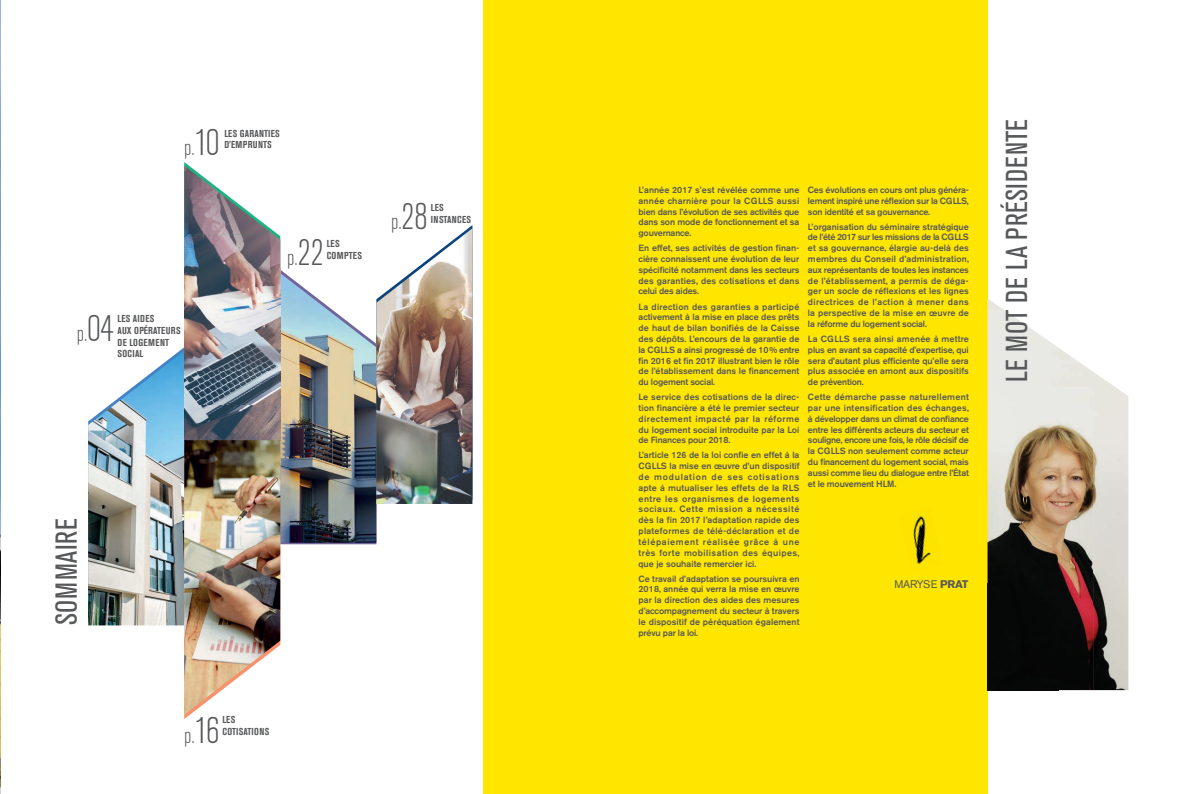
<style>
.page{position:relative;width:1191px;height:794px;background:#fff}
.page>*{position:absolute;margin:0;border:0;box-sizing:border-box;transform-origin:0 0}
.t1{font:condensed 30px "Akzidenz Grotesk BE";letter-spacing:.02em;color:#57585a}
.t2{font:300 condensed 22.1px "Akzidenz Grotesk BE";color:#57585a}
.t3{font:11px "Akzidenz Grotesk BE";letter-spacing:-.01em;color:#57585a}
.t4{font:700 condensed 10px/11.6px "Akzidenz Grotesk BE";letter-spacing:.035em;color:#57585a}
.t5{font:500 9px/10.8px "Akzidenz Grotesk BE";letter-spacing:-.01em;color:#57585a;text-align:justify}
.s1{font-size:36.8px}
.s2{font-weight:700}
</style>
<div class="page">
<div style="left:482px;top:0;width:505px;height:794px;background:#ffe601"></div>
<img style="left:987px;top:298px;width:70px;height:392px">
<img style="left:1057px;top:347px;width:36px;height:343px">
<img style="left:1093px;top:372px;width:35px;height:318px">
<img style="left:913px;top:516px;width:18px;height:48px">
<img style="left:0;top:0;width:1px;height:794px">
<img style="left:280px;top:273px;width:96px;height:270px">
<img style="left:88px;top:351px;width:96px;height:274px">
<img style="left:184px;top:166px;width:45px;height:34px">
<img style="left:184px;top:200px;width:89px;height:34px">
<img style="left:184px;top:234px;width:96px;height:481px">
<img style="left:376px;top:228px;width:96px;height:276px">
<h2 class="t2" style="left:184px;top:135px;width:37px">p.<span class="s1">10</span></h2>
<p class="t4" style="left:224px;top:128px;width:57px">LES GARANTIES<br>D’EMPRUNTS</p>
<h2 class="t2" style="left:77px;top:321px;width:38px">p.<span class="s1">04</span></h2>
<p class="t4" style="left:117px;top:313px;width:65px">LES AIDES<br>AUX OPÉRATEURS<br>DE LOGEMENT<br>SOCIAL</p>
<h2 class="t2" style="left:287px;top:246px;width:38px">p.<span class="s1">22</span></h2>
<p class="t4" style="left:327px;top:238px;width:37px">LES<br>COMPTES</p>
<h2 class="t2" style="left:391px;top:210px;width:38px">p.<span class="s1">28</span></h2>
<p class="t4" style="left:431px;top:202px;width:42px">LES<br>INSTANCES</p>
<h1 class="t1" style="left:50px;top:625px;width:109px;rotate:-90deg">SOMMAIRE</h1>
<h2 class="t2" style="left:184px;top:723px;width:37px">p.<span class="s1">16</span></h2>
<p class="t4" style="left:222px;top:714px;width:48px">LES<br>COTISATIONS</p>
<p class="t5" style="left:638px;top:184px;width:162px">L’année 2017 s’est révélée comme une année charnière pour la CGLLS aussi bien dans l’évolution de ses activités que dans son mode de fonctionnement et sa gouvernance.</p>
<p class="t5" style="left:638px;top:243px;width:162px">En effet, ses activités de gestion finan&shy;cière connaissent une évolution de leur spécificité notamment dans les secteurs des garanties, des cotisations et dans celui des aides.</p>
<p class="t5" style="left:638px;top:301px;width:162px">La direction des garanties a participé activement à la mise en place des prêts de haut de bilan bonifiés de la Caisse des dépôts. L’encours de la garantie de la CGLLS a ainsi progressé de 10 % entre fin 2016 et fin 2017 illustrant bien le rôle de l’établissement dans le financement du logement social.</p>
<p class="t5" style="left:638px;top:391px;width:162px">Le service des cotisations de la direc&shy;tion financière a été le premier secteur directement impacté par la réforme du logement social introduite par la Loi de Finances pour 2018.</p>
<p class="t5" style="left:638px;top:450px;width:162px">L’article 126 de la loi confie en effet à la CGLLS la mise en œuvre d’un dispositif de modulation de ses cotisations apte à mutualiser les effets de la RLS entre les organismes de logements sociaux. Cette mission a nécessité dès la fin 2017 l’adaptation rapide des plateformes de télé-déclaration et de télépaiement réalisée grâce à une très forte mobilisation des équipes, que je souhaite remercier ici.</p>
<p class="t5" style="left:638px;top:573px;width:162px">Ce travail d’adaptation se poursuivra en 2018, année qui verra la mise en œuvre par la direction des aides des mesures d’accompagnement du secteur à travers le dispositif de péréquation également prévu par la loi.</p>
<p class="t5" style="left:808px;top:184px;width:162px">Ces évolutions en cours ont plus généra&shy;lement inspiré une réflexion sur la CGLLS, son identité et sa gouvernance.</p>
<p class="t5" style="left:808px;top:221px;width:162px">L’organisation du séminaire stratégique de l’été 2017 sur les missions de la CGLLS et sa gouvernance, élargie au-delà des membres du Conseil d’administration, aux représentants de toutes les instances de l’établissement, a permis de déga&shy;ger un socle de réflexions et les lignes directrices de l’action à mener dans la perspective de la mise en œuvre de la réforme du logement social.</p>
<p class="t5" style="left:808px;top:333px;width:162px">La CGLLS sera ainsi amenée à mettre plus en avant sa capacité d’expertise, qui sera d’autant plus efficiente qu’elle sera plus associée en amont aux dispositifs de prévention.</p>
<p class="t5" style="left:808px;top:391px;width:162px">Cette démarche passe naturellement par une intensification des échanges, à développer dans un climat de confiance entre les différents acteurs du secteur et souligne, encore une fois, le rôle décisif de la CGLLS non seulement comme acteur du financement du logement social, mais aussi comme lieu du dialogue entre l’État et le mouvement HLM.</p>
<p class="t3" style="left:894px;top:578px;width:75px">MARYSE <span class="s2">PRAT</span></p>
<h1 class="t1" style="left:1000px;top:382px;width:265px;rotate:-90deg">LE MOT DE LA PRÉSIDENTE</h1>
</div>
